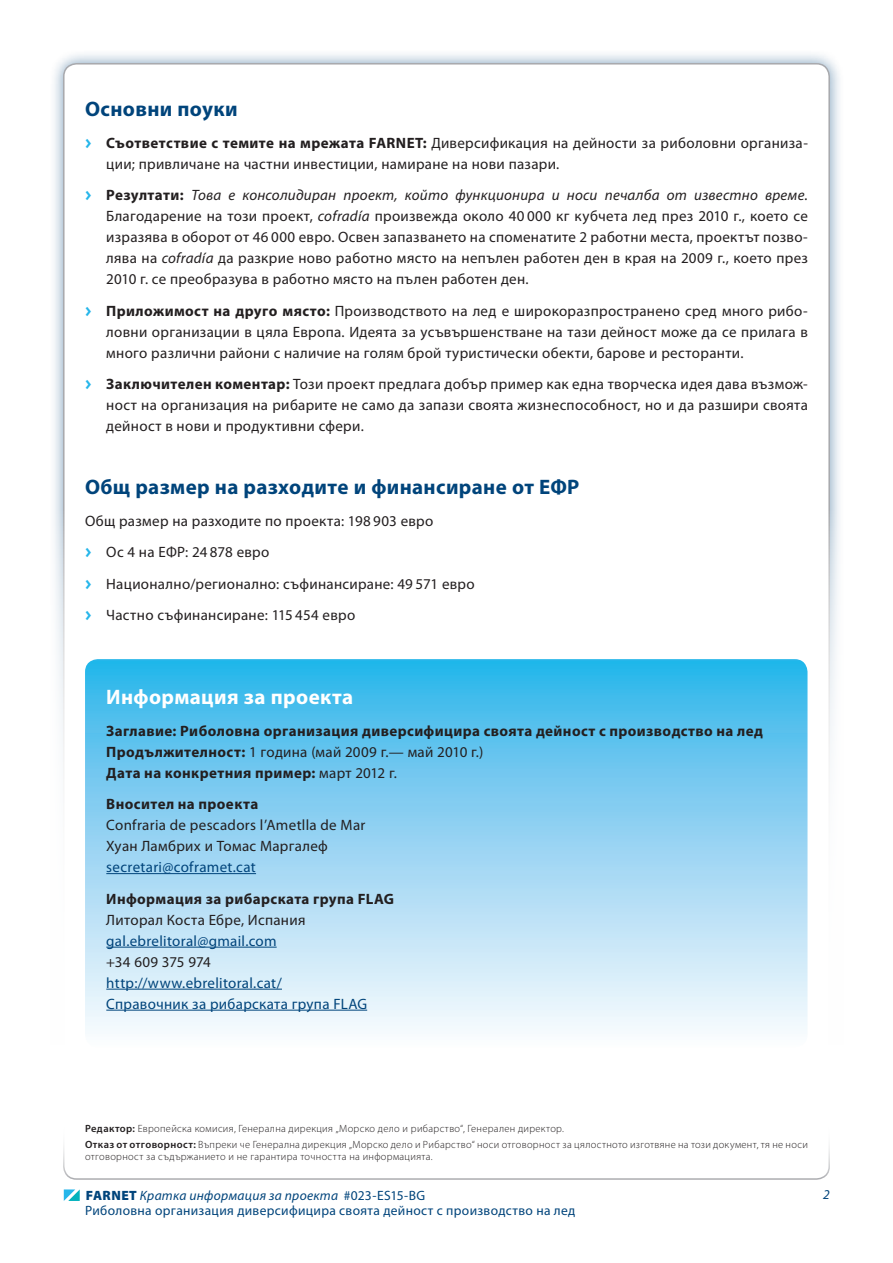
<style>
.page{position:relative;width:893px;height:1263px;background:#fff}
.page>*{position:absolute;margin:0;border:0;box-sizing:border-box;transform-origin:0 0}
.t1{font:700 21px "Myriad Pro";letter-spacing:.02em;color:#00447b}
.t2{font:700 21px "Myriad Pro";letter-spacing:.02em;color:#fff}
.t3{font:15px/21px "Myriad Pro";letter-spacing:.02em;color:#231f20}
.t4{font:700 15px/21px "Myriad Pro";letter-spacing:.025em;color:#231f20}
.t5{font:15px/21px "Myriad Pro";letter-spacing:.02em;color:#00447b}
.t6{font:15px "Myriad Pro";letter-spacing:-.005em;color:#231f20}
.t7{font:13.5px/15px "Myriad Pro";letter-spacing:.025em;color:#00447b}
.t8{font:italic 13.5px "Myriad Pro";color:#00447b}
.t9{font:300 10.5px/16.2px "Myriad Pro";letter-spacing:.03em;color:#231f20}
.s1{font-family:"Meta Plus Bold Caps";color:#26b6ea}
.s2{font-weight:700}
.s3{font-style:italic}
.s4{font-weight:400}
.s5{font-weight:600}
.s6{font-weight:900}
</style>
<div class="page">
<div style="left:49px;top:49px;width:795px;height:1165px;background:#00447b;opacity:.5"></div>
<div style="left:64px;top:64px;width:765px;height:1135px;background:#fff;border-radius:13px"></div>
<div style="left:0;top:510px;width:893px;height:753px;background:#fff"></div>
<svg style="left:64px;top:1189px;width:16px;height:12px"></svg>
<svg style="left:63px;top:1146px;width:767px;height:34px"></svg>
<svg style="left:85px;top:659px;width:722px;height:372px;background:#94d5f3"></svg>
<hr style="left:106px;top:873px;width:150px;height:1px;background:#00447b">
<hr style="left:106px;top:947px;width:171px;height:1px;background:#00447b">
<hr style="left:106px;top:989px;width:176px;height:1px;background:#00447b">
<hr style="left:106px;top:1010px;width:261px;height:1px;background:#00447b">
<h1 class="t1" style="left:85px;top:95px;width:154px">Основни поуки</h1>
<p class="t3" style="left:106px;top:132px;width:703px;text-indent:-21px"><span class="s1">&gt;</span> <span class="s2">Съответствие с темите на мрежата FARNET:</span> Диверсификация на дейности за риболовни организа&shy;ции; привличане на частни инвестиции, намиране на нови пазари.</p>
<p class="t3" style="left:106px;top:184px;width:703px;text-align:justify;text-indent:-21px"><span class="s1">&gt;</span> <span class="s2">Резултати:</span> <span class="s3">Това е консолидиран проект, който функционира и носи печалба от известно време.<br></span>Благодарение на този проект, <span class="s3">cofradía</span> произвежда около 40 000 кг кубчета лед през 2010 г., което се изразява в оборот от 46 000 евро. Освен запазването на споменатите 2 работни места, проектът позво&shy;лява на <span class="s3">cofradía</span> да разкрие ново работно място на непълен работен ден в края на 2009 г., което през 2010 г. се преобразува в работно място на пълен работен ден.</p>
<p class="t3" style="left:106px;top:300px;width:703px;text-align:justify;text-indent:-21px"><span class="s1">&gt;</span> <span class="s2">Приложимост на друго място:</span> Производството на лед е широкоразпространено сред много рибо&shy;ловни организации в цяла Европа. Идеята за усъвършенстване на тази дейност може да се прилага в много различни райони с наличие на голям брой туристически обекти, барове и ресторанти.</p>
<p class="t3" style="left:106px;top:373px;width:703px;text-align:justify;text-indent:-21px"><span class="s1">&gt;</span> <span class="s2">Заключителен коментар:</span> Този проект предлага добър пример как една творческа идея дава възмож&shy;ност на организация на рибарите не само да запази своята жизнеспособност, но и да разшири своята дейност в нови и продуктивни сфери.</p>
<h1 class="t1" style="left:85px;top:473px;width:496px">Общ размер на разходите и финансиране от ЕФР</h1>
<p class="t3" style="left:85px;top:505px;width:391px;line-height:31.5px">Общ размер на разходите по проекта: 198 903 евро<br><span class="s1">&gt;</span> Ос 4 на ЕФР: 24 878 евро<br><span class="s1">&gt;</span> Национално/регионално: съфинансиране: 49 571 евро <span class="s1">&gt;</span> Частно съфинансиране: 115 454 евро</p>
<h1 class="t2" style="left:106px;top:683px;width:249px">Информация за проекта</h1>
<p class="t4" style="left:106px;top:719px;width:658px">Заглавие: Риболовна организация диверсифицира своята дейност с производство на лед<br>Продължителност: <span class="s4">1 година (май 2009 г.— май 2010 г.)<br></span>Дата на конкретния пример: <span class="s4">март 2012 г.</span></p>
<p class="t4" style="left:106px;top:793px;width:153px">Вносител на проекта</p>
<p class="t3" style="left:106px;top:814px;width:261px">Confraria de pescadors l’Ametlla de Mar<br>Хуан Ламбрих и Томас Маргалеф</p>
<p class="t5" style="left:106px;top:856px;width:151px">secretari@coframet.cat</p>
<p class="t4" style="left:106px;top:887px;width:289px">Информация за рибарската група FLAG</p>
<p class="t3" style="left:106px;top:909px;width:201px">Литорал Коста Ебре, Испания</p>
<p class="t5" style="left:106px;top:930px;width:172px">gal.ebrelitoral@gmail.com</p>
<p class="t6" style="left:106px;top:952px;width:106px">+34 609 375 974</p>
<p class="t5" style="left:106px;top:972px;width:262px">http://www.ebrelitoral.cat/<br>Справочник за рибарската група FLAG</p>
<p class="t9" style="left:85px;top:1120px;width:724px"><span class="s5">Редактор:</span> Европейска комисия, Генерална дирекция „Морско дело и рибарство“, Генерален директор.<br><span class="s5">Отказ от отговорност:</span> Въпреки че Генерална дирекция „Морско дело и Рибарство“ носи отговорност за цялостното изготвяне на този документ, тя не носи</p>
<p class="t9" style="left:85px;top:1148px;width:349px">отговорност за съдържанието и не гарантира точността на информацията.</p>
<p class="t7" style="left:85px;top:1188px;width:492px"><span class="s6">FARNET</span> <span class="s3">Кратка информация за проекта</span> #023-ES15-BG<br>Риболовна организация диверсифицира своята дейност с производство на лед</p>
<p class="t8" style="left:823px;top:1186px;width:8px">2</p>
</div>
